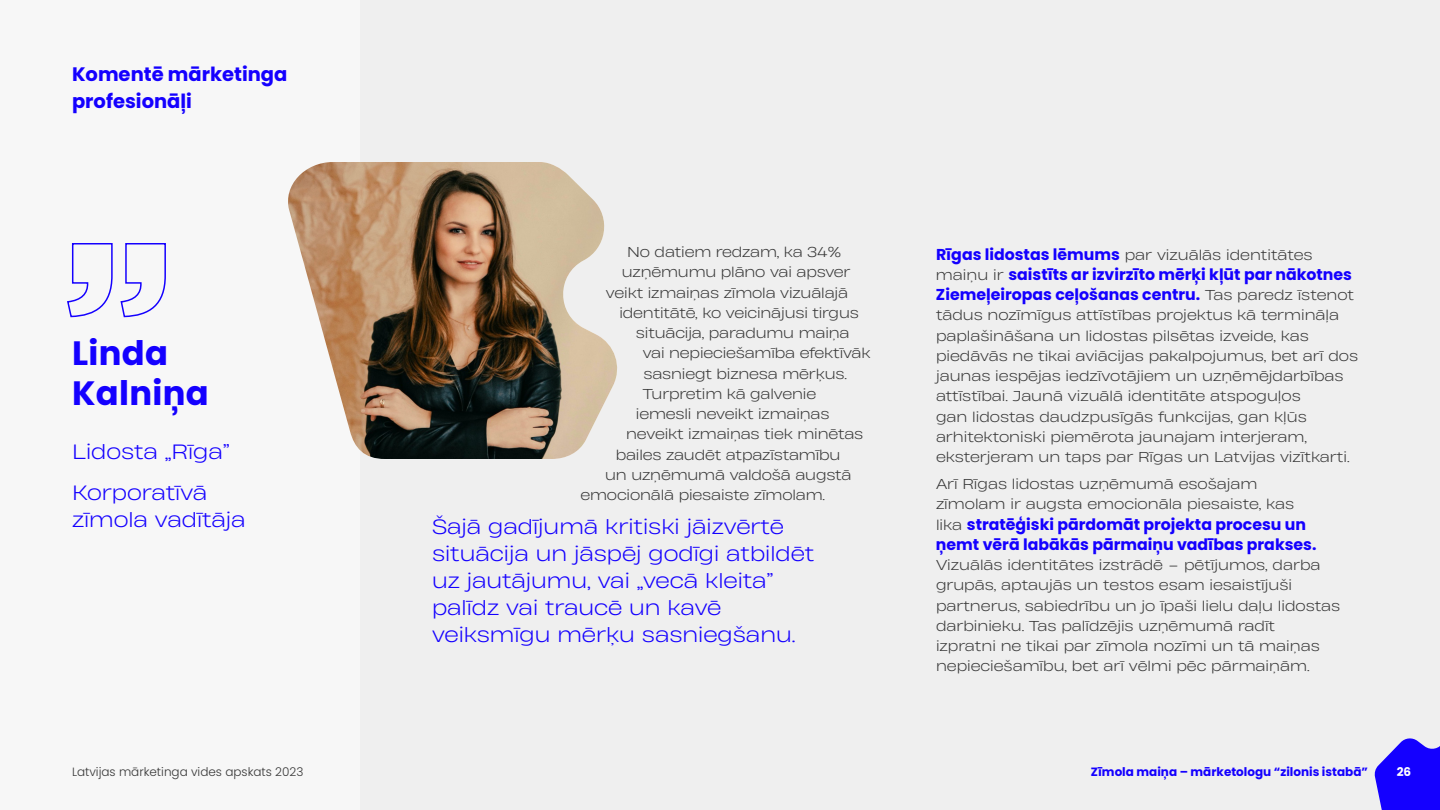
<style>
.page{position:relative;width:1440px;height:810px;background:#f7f7f7}
.page>*{position:absolute;margin:0;border:0;box-sizing:border-box;transform-origin:0 0}
.t1{font:700 33.75px/40.5px "Poppins";letter-spacing:.01em;color:#1400ff}
.t2{font:300 19.5px/27px "Heading Now 82";color:#1400ff}
.t3{font:700 19.5px/27px "Poppins";color:#1400ff}
.t4{font:700 15.75px/20.2px "Poppins";color:#1400ff}
.t5{font:300 13.5px/20.2px "Heading Now 82";color:#373737}
.t6{font:700 12px "Poppins";color:#1400ff}
.t7{font:300 12px "Poppins";color:#373737}
.t8{font:700 12px "Poppins";color:#fff}
.s1{font-family:"Poppins";font-weight:700;font-size:15.75px;color:#1400ff}
.s2{font-family:"Heading Now 82";font-weight:300;font-size:13.5px;color:#373737}
</style>
<div class="page">
<div style="left:360px;top:0;width:1080px;height:810px;background:#efefef"></div>
<svg style="left:1374px;top:738px;width:66px;height:72px"></svg>
<svg style="left:67px;top:243px;width:99px;height:75px"></svg>
<img style="left:288px;top:162px;width:330px;height:297px">
<h2 class="t3" style="left:72px;top:61px;width:217px">Komentē mārketinga profesionāļi</h2>
<h1 class="t1" style="left:72px;top:333px;width:138px">Linda<br>Kalniņa</h1>
<h2 class="t2" style="left:72px;top:430px;width:160px;line-height:40.5px">Lidosta „Rīga”<br>Korporatīvā</h2>
<h2 class="t2" style="left:72px;top:505px;width:175px">zīmola vadītāja</h2>
<p class="t5" style="left:627px;top:241px;width:216px">No datiem redzam, ka 34%</p>
<p class="t5" style="left:622px;top:261px;width:230px">uzņēmumu plāno vai apsver</p>
<p class="t5" style="left:606px;top:282px;width:244px">veikt izmaiņas zīmola vizuālajā</p>
<p class="t5" style="left:619px;top:302px;width:241px">identitātē, ko veicinājusi tirgus</p>
<p class="t5" style="left:636px;top:322px;width:215px">situācija, paradumu maiņa</p>
<p class="t5" style="left:643px;top:342px;width:229px">vai nepieciešamība efektīvāk</p>
<p class="t5" style="left:643px;top:363px;width:205px">sasniegt biznesa mērķus.</p>
<p class="t5" style="left:643px;top:383px;width:175px">Turpretim kā galvenie</p>
<p class="t5" style="left:636px;top:403px;width:195px">iemesli neveikt izmaiņas</p>
<p class="t5" style="left:626px;top:423px;width:239px">neveikt izmaiņas tiek minētas</p>
<p class="t5" style="left:616px;top:444px;width:226px">bailes zaudēt atpazīstamību</p>
<p class="t5" style="left:605px;top:464px;width:248px">un uzņēmumā valdošā augstā</p>
<p class="t5" style="left:580px;top:484px;width:246px">emocionālā piesaiste zīmolam.</p>
<h2 class="t2" style="left:432px;top:512px;width:384px">Šajā gadījumā kritiski jāizvērtē situācija un jāspēj godīgi atbildēt uz jautājumu, vai „vecā kleita” palīdz vai traucē un kavē veiksmīgu mērķu sasniegšanu.</h2>
<p class="t5" style="left:936px;top:244px;width:378px"><span class="s1">Rīgas lidostas lēmums</span> par vizuālās identitātes</p>
<p class="t4" style="left:936px;top:264px;width:420px"><span class="s2">maiņu ir</span> saistīts ar izvirzīto mērķi kļūt par nākotnes<br>Ziemeļeiropas ceļošanas centru. <span class="s2">Tas paredz īstenot</span></p>
<p class="t5" style="left:936px;top:304px;width:424px">tādus nozīmīgus attīstības projektus kā termināļa paplašināšana un lidostas pilsētas izveide, kas piedāvās ne tikai aviācijas pakalpojumus, bet arī dos jaunas iespējas iedzīvotājiem un uzņēmējdarbības attīstībai. Jaunā vizuālā identitāte atspoguļos<br>gan lidostas daudzpusīgās funkcijas, gan kļūs arhitektoniski piemērota jaunajam interjeram, eksterjeram un taps par Rīgas un Latvijas vizītkarti.</p>
<p class="t5" style="left:936px;top:473px;width:360px">Arī Rīgas lidostas uzņēmumā esošajam zīmolam ir augsta emocionāla piesaiste, kas</p>
<p class="t4" style="left:936px;top:514px;width:382px"><span class="s2">lika</span> stratēģiski pārdomāt projekta procesu un ņemt vērā labākās pārmaiņu vadības prakses.</p>
<p class="t5" style="left:936px;top:554px;width:406px">Vizuālās identitātes izstrādē – pētījumos, darba grupās, aptaujās un testos esam iesaistījuši partnerus, sabiedrību un jo īpaši lielu daļu lidostas darbinieku. Tas palīdzējis uzņēmumā radīt<br>izpratni ne tikai par zīmola nozīmi un tā maiņas nepieciešamību, bet arī vēlmi pēc pārmaiņām.</p>
<p class="t7" style="left:72px;top:765px;width:233px">Latvijas mārketinga vides apskats 2023</p>
<p class="t6" style="left:1091px;top:765px;width:279px">Zīmola maiņa – mārketologu “zilonis istabā”</p>
<p class="t8" style="left:1397px;top:765px;width:16px">26</p>
</div>
